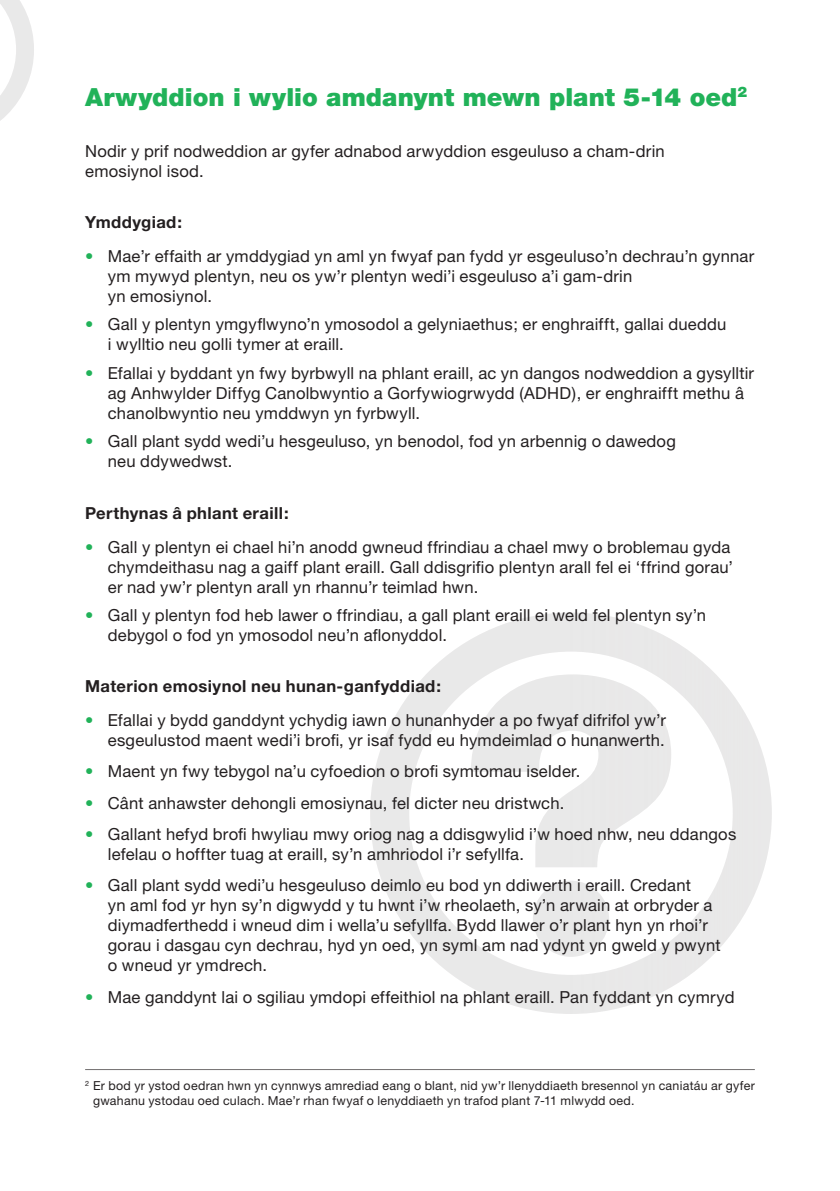
<style>
.page{position:relative;width:840px;height:1191px;background:#fff}
.page>*{position:absolute;margin:0;border:0;box-sizing:border-box;transform-origin:0 0}
.t1{font:900 25px "Helvetica Neue";letter-spacing:.005em;color:#21b259}
.t2{font:16.6px/20px "Helvetica Neue";letter-spacing:.015em;color:#231f20}
.t3{font:700 16.6px "Helvetica Neue";letter-spacing:.02em;color:#231f20}
.t4{font:12.4px/14.8px "Helvetica Neue";letter-spacing:.02em;color:#231f20}
.s1{color:#21b259}
</style>
<div class="page">
<svg style="left:0;top:0;width:34px;height:121px"></svg>
<svg style="left:470px;top:674px;width:200px;height:193px"></svg>
<div style="left:532px;top:880px;width:76px;height:77px;background:#e9e9e9;border-radius:50%"></div>
<div style="left:370px;top:612px;width:401px;height:402px;border:39px solid #231f20;border-radius:50%"></div>
<hr style="left:85px;top:1069px;width:669px;height:1px;background:#231f20">
<h1 class="t1" style="left:85px;top:82px;width:663px">Arwyddion i wylio amdanynt mewn plant 5-14 oed<sup>2</sup></h1>
<p class="t2" style="left:85px;top:141px;width:580px">Nodir y prif nodweddion ar gyfer adnabod arwyddion esgeuluso a cham-drin emosiynol isod.</p>
<p class="t3" style="left:85px;top:212px;width:98px">Ymddygiad:</p>
<p class="t2" style="left:108px;top:246px;width:647px;text-indent:-23px"><span class="s1">•</span> Mae’r effaith ar ymddygiad yn aml yn fwyaf pan fydd yr esgeuluso’n dechrau’n gynnar ym mywyd plentyn, neu os yw’r plentyn wedi’i esgeuluso a’i gam-drin<br>yn emosiynol.</p>
<p class="t2" style="left:108px;top:314px;width:619px;text-indent:-23px"><span class="s1">•</span> Gall y plentyn ymgyflwyno’n ymosodol a gelyniaethus; er enghraifft, gallai dueddu i wylltio neu golli tymer at eraill.</p>
<p class="t2" style="left:108px;top:362px;width:647px;text-indent:-23px"><span class="s1">•</span> Efallai y byddant yn fwy byrbwyll na phlant eraill, ac yn dangos nodweddion a gysylltir ag Anhwylder Diffyg Canolbwyntio a Gorfywiogrwydd (ADHD), er enghraifft methu â chanolbwyntio neu ymddwyn yn fyrbwyll.</p>
<p class="t2" style="left:108px;top:431px;width:569px;text-indent:-23px"><span class="s1">•</span> Gall plant sydd wedi’u hesgeuluso, yn benodol, fod yn arbennig o dawedog neu ddywedwst.</p>
<p class="t3" style="left:85px;top:502px;width:205px">Perthynas â phlant eraill:</p>
<p class="t2" style="left:108px;top:536px;width:626px;text-indent:-23px"><span class="s1">•</span> Gall y plentyn ei chael hi’n anodd gwneud ffrindiau a chael mwy o broblemau gyda chymdeithasu nag a gaiff plant eraill. Gall ddisgrifio plentyn arall fel ei ‘ffrind gorau’ er nad yw’r plentyn arall yn rhannu’r teimlad hwn.</p>
<p class="t2" style="left:108px;top:605px;width:599px;text-indent:-23px"><span class="s1">•</span> Gall y plentyn fod heb lawer o ffrindiau, a gall plant eraill ei weld fel plentyn sy’n debygol o fod yn ymosodol neu’n aflonyddol.</p>
<p class="t3" style="left:85px;top:676px;width:357px">Materion emosiynol neu hunan-ganfyddiad:</p>
<p class="t2" style="left:85px;top:710px;width:582px;text-align:right"><span class="s1">•</span> Efallai y bydd ganddynt ychydig iawn o hunanhyder a po fwyaf difrifol yw’r esgeulustod maent wedi’i brofi, yr isaf fydd eu hymdeimlad o hunanwerth.</p>
<p class="t2" style="left:85px;top:761px;width:496px"><span class="s1">•</span> Maent yn fwy tebygol na’u cyfoedion o brofi symtomau iselder.</p>
<p class="t2" style="left:85px;top:792px;width:480px"><span class="s1">•</span> Cânt anhawster dehongli emosiynau, fel dicter neu dristwch.</p>
<p class="t2" style="left:108px;top:823px;width:629px;text-indent:-23px"><span class="s1">•</span> Gallant hefyd brofi hwyliau mwy oriog nag a ddisgwylid i’w hoed nhw, neu ddangos lefelau o hoffter tuag at eraill, sy’n amhriodol i’r sefyllfa.</p>
<p class="t2" style="left:108px;top:875px;width:614px;text-indent:-23px"><span class="s1">•</span> Gall plant sydd wedi’u hesgeuluso deimlo eu bod yn ddiwerth i eraill. Credant<br>yn aml fod yr hyn sy’n digwydd y tu hwnt i’w rheolaeth, sy’n arwain at orbryder a diymadferthedd i wneud dim i wella’u sefyllfa. Bydd llawer o’r plant hyn yn rhoi’r gorau i dasgau cyn dechrau, hyd yn oed, yn syml am nad ydynt yn gweld y pwynt o wneud yr ymdrech.</p>
<p class="t2" style="left:85px;top:986px;width:650px"><span class="s1">•</span> Mae ganddynt lai o sgiliau ymdopi effeithiol na phlant eraill. Pan fyddant yn cymryd</p>
<p class="t4" style="left:93px;top:1078px;width:663px;text-indent:-8px"><sup>2</sup> Er bod yr ystod oedran hwn yn cynnwys amrediad eang o blant, nid yw’r llenyddiaeth bresennol yn caniatáu ar gyfer gwahanu ystodau oed culach. Mae’r rhan fwyaf o lenyddiaeth yn trafod plant 7-11 mlwydd oed.</p>
</div>
